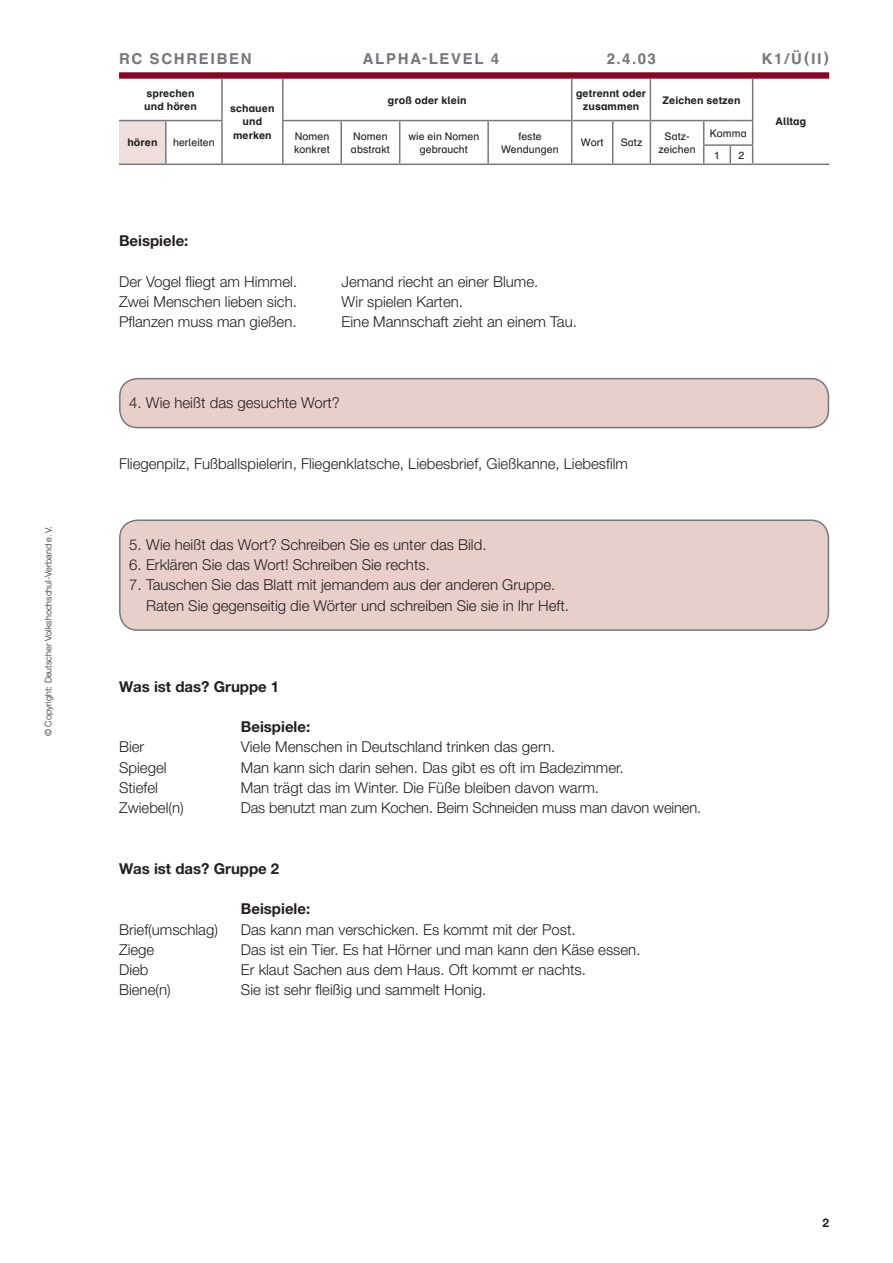
<style>
.page{position:relative;width:893px;height:1263px;background:#fff}
.page>*{position:absolute;margin:0;border:0;box-sizing:border-box;transform-origin:0 0}
.t1{font:300 15px/20.2px "Helvetica Neue LT Pro";color:#231f20}
.t2{font:700 15px "Helvetica Neue LT Pro";color:#231f20}
.t3{font:700 15px "Schulbuch Nord Pro";letter-spacing:.11em;color:#76787b}
.t4{font:700 12px "Helvetica Neue LT Pro";color:#231f20}
.t5{font:10.5px/13.5px "Schulbuch Nord Pro";letter-spacing:.01em;color:#231f20}
.t6{font:700 10.5px/13.5px "Schulbuch Nord Pro";letter-spacing:.01em;color:#231f20;text-align:center}
.t7{font:300 9px "Helvetica Neue LT Pro";letter-spacing:.005em;color:#231f20}
</style>
<div class="page">
<div style="left:120px;top:379px;width:708px;height:49px;background:#e9cfc9;border-radius:18px"></div>
<div style="left:119px;top:378px;width:710px;height:50px;border:1px solid #76787b;border-radius:18px"></div>
<div style="left:119px;top:72px;width:710px;height:7px;background:#880425"></div>
<div style="left:119px;top:121px;width:47px;height:43px;background:#efdedb"></div>
<hr style="left:572px;top:120px;width:41px;height:1px;background:#76787b">
<hr style="left:572px;top:164px;width:41px;height:1px;background:#76787b">
<hr style="left:119px;top:120px;width:47px;height:1px;background:#76787b">
<hr style="left:119px;top:164px;width:47px;height:1px;background:#76787b">
<svg style="left:571px;top:121px;width:1px;height:43px"></svg>
<hr style="left:488px;top:164px;width:84px;height:1px;background:#76787b">
<hr style="left:650px;top:79px;width:1px;height:41px;background:#76787b">
<hr style="left:650px;top:120px;width:54px;height:1px;background:#76787b">
<hr style="left:650px;top:164px;width:54px;height:1px;background:#76787b">
<hr style="left:752px;top:79px;width:1px;height:41px;background:#76787b">
<svg style="left:703px;top:120px;width:50px;height:45px"></svg>
<hr style="left:753px;top:164px;width:76px;height:1px;background:#76787b">
<hr style="left:571px;top:79px;width:1px;height:41px;background:#76787b">
<hr style="left:488px;top:120px;width:84px;height:1px;background:#76787b">
<hr style="left:166px;top:120px;width:57px;height:1px;background:#76787b">
<hr style="left:165px;top:121px;width:2px;height:24px;background:#76787b">
<svg style="left:165px;top:145px;width:2px;height:19px"></svg>
<hr style="left:166px;top:164px;width:56px;height:1px;background:#76787b">
<hr style="left:221px;top:79px;width:2px;height:41px;background:#76787b">
<hr style="left:282px;top:79px;width:2px;height:41px;background:#76787b">
<hr style="left:221px;top:121px;width:2px;height:24px;background:#76787b">
<svg style="left:221px;top:145px;width:2px;height:19px"></svg>
<hr style="left:222px;top:164px;width:61px;height:1px;background:#76787b">
<hr style="left:282px;top:120px;width:59px;height:1px;background:#76787b">
<hr style="left:282px;top:121px;width:2px;height:24px;background:#76787b">
<svg style="left:282px;top:145px;width:2px;height:19px"></svg>
<hr style="left:283px;top:164px;width:58px;height:1px;background:#76787b">
<hr style="left:400px;top:120px;width:88px;height:1px;background:#76787b">
<hr style="left:487px;top:121px;width:2px;height:24px;background:#76787b">
<svg style="left:487px;top:145px;width:2px;height:19px"></svg>
<hr style="left:400px;top:164px;width:88px;height:1px;background:#76787b">
<hr style="left:613px;top:120px;width:37px;height:1px;background:#76787b">
<svg style="left:612px;top:121px;width:1px;height:43px"></svg>
<svg style="left:650px;top:121px;width:1px;height:43px"></svg>
<hr style="left:613px;top:164px;width:37px;height:1px;background:#76787b">
<hr style="left:341px;top:120px;width:59px;height:1px;background:#76787b">
<hr style="left:340px;top:121px;width:2px;height:24px;background:#76787b">
<svg style="left:340px;top:145px;width:2px;height:19px"></svg>
<svg style="left:399px;top:121px;width:1px;height:43px"></svg>
<hr style="left:341px;top:164px;width:59px;height:1px;background:#76787b">
<div style="left:120px;top:520px;width:708px;height:110px;background:#e9cfc9;border-radius:18px"></div>
<div style="left:119px;top:519px;width:710px;height:112px;border:1px solid #76787b;border-radius:18px"></div>
<p class="t7" style="left:43px;top:736px;width:211px;rotate:-90deg">© Copyright: Deutscher Volkshochschul-Verband e.V.</p>
<p class="t3" style="left:119px;top:48px;width:134px">RC SCHREIBEN</p>
<p class="t3" style="left:363px;top:48px;width:138px">ALPHA-LEVEL 4</p>
<p class="t3" style="left:607px;top:48px;width:51px">2.4.03</p>
<p class="t3" style="left:762px;top:48px;width:69px">K1/Ü(II)</p>
<p class="t6" style="left:144px;top:86px;width:54px;text-align:left">sprechen und hören</p>
<p class="t6" style="left:388px;top:93px;width:80px">groß oder klein</p>
<p class="t6" style="left:576px;top:86px;width:72px">getrennt oder zusammen</p>
<p class="t6" style="left:662px;top:93px;width:80px">Zeichen setzen</p>
<p class="t6" style="left:230px;top:101px;width:46px">schauen und merken</p>
<p class="t6" style="left:775px;top:115px;width:32px">Alltag</p>
<p class="t6" style="left:127px;top:136px;width:32px">hören</p>
<p class="t5" style="left:173px;top:136px;width:43px">herleiten</p>
<p class="t5" style="left:294px;top:129px;width:37px">Nomen konkret</p>
<p class="t5" style="left:351px;top:129px;width:40px">Nomen abstrakt</p>
<p class="t5" style="left:408px;top:129px;width:72px;text-align:center">wie ein Nomen gebraucht</p>
<p class="t5" style="left:501px;top:129px;width:59px;text-align:center">feste<br>Wendungen</p>
<p class="t5" style="left:581px;top:136px;width:24px">Wort</p>
<p class="t5" style="left:621px;top:136px;width:23px">Satz</p>
<p class="t5" style="left:658px;top:129px;width:39px;text-align:center">Satz&shy;zeichen</p>
<p class="t5" style="left:714px;top:122px;width:34px;line-height:21.9px;text-indent:-4px">Komma<br>1</p>
<p class="t5" style="left:739px;top:148px;width:7px">2</p>
<p class="t2" style="left:119px;top:231px;width:71px">Beispiele:</p>
<p class="t1" style="left:119px;top:271px;width:180px;text-align:justify">Der Vogel fliegt am Himmel.<br>Zwei Menschen lieben sich.<br>Pflanzen muss man gießen.</p>
<p class="t1" style="left:342px;top:271px;width:237px">Jemand riecht an einer Blume.<br>Wir spielen Karten.<br>Eine Mannschaft zieht an einem Tau.</p>
<p class="t1" style="left:129px;top:392px;width:212px">4. Wie heißt das gesuchte Wort?</p>
<p class="t1" style="left:119px;top:453px;width:510px">Fliegenpilz, Fußballspielerin, Fliegenklatsche, Liebesbrief, Gießkanne, Liebesfilm</p>
<p class="t1" style="left:129px;top:534px;width:359px">5. Wie heißt das Wort? Schreiben Sie es unter das Bild.</p>
<p class="t1" style="left:129px;top:554px;width:302px">6. Erklären Sie das Wort! Schreiben Sie rechts.</p>
<p class="t1" style="left:146px;top:575px;width:424px;text-indent:-17px">7. Tauschen Sie das Blatt mit jemandem aus der anderen Gruppe.<br>Raten Sie gegenseitig die Wörter und schreiben Sie sie in Ihr Heft.</p>
<p class="t2" style="left:119px;top:677px;width:161px">Was ist das? Gruppe 1</p>
<p class="t1" style="left:119px;top:737px;width:66px">Bier<br>Spiegel<br>Stiefel<br>Zwiebel(n)</p>
<p class="t2" style="left:241px;top:717px;width:71px">Beispiele:</p>
<p class="t1" style="left:241px;top:737px;width:462px">Viele Menschen in Deutschland trinken das gern.<br>Man kann sich darin sehen. Das gibt es oft im Badezimmer.<br>Man trägt das im Winter. Die Füße bleiben davon warm.<br>Das benutzt man zum Kochen. Beim Schneiden muss man davon weinen.</p>
<p class="t2" style="left:119px;top:859px;width:161px">Was ist das? Gruppe 2</p>
<p class="t1" style="left:119px;top:919px;width:100px">Brief(umschlag)<br>Ziege<br>Dieb<br>Biene(n)</p>
<p class="t2" style="left:241px;top:900px;width:71px">Beispiele:</p>
<p class="t1" style="left:241px;top:919px;width:401px">Das kann man verschicken. Es kommt mit der Post.<br>Das ist ein Tier. Es hat Hörner und man kann den Käse essen.<br>Er klaut Sachen aus dem Haus. Oft kommt er nachts.<br>Sie ist sehr fleißig und sammelt Honig.</p>
<p class="t4" style="left:822px;top:1215px;width:8px">2</p>
</div>
